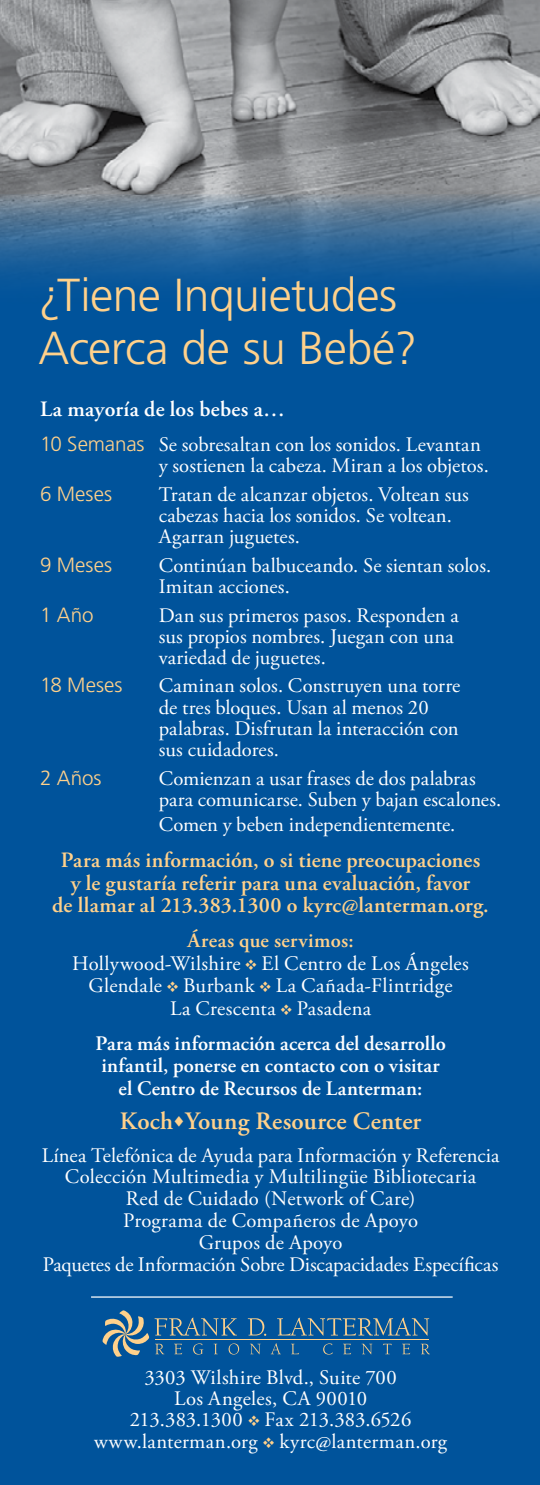
<style>
.page{position:relative;width:540px;height:1485px;background:#fff}
.page>*{position:absolute;margin:0;border:0;box-sizing:border-box;transform-origin:0 0}
.t1{font:300 46.25px/52.5px "Frutiger";letter-spacing:-.01em;color:#ffd18b}
.t2{font:600 25px "Adobe Garamond Pro";letter-spacing:.01em;color:#ffd18b}
.t3{font:600 22px/22.5px "Adobe Garamond Pro";letter-spacing:.01em;color:#ffd18b;text-align:center}
.t4{font:600 22px "Adobe Garamond Pro";letter-spacing:.01em;color:#fff}
.t5{font:20.5px/21.2px "Adobe Garamond Pro";letter-spacing:.005em;color:#fff}
.t6{font:600 20.5px/22.5px "Adobe Garamond Pro";letter-spacing:.005em;color:#fff;text-align:center}
.t7{font:300 20.5px "Frutiger";color:#ffd18b}
.s1{font-family:"Frutiger";font-weight:300;color:#ffd18b}
.s2{font-weight:600;color:#ffd18b}
.s3{font-family:"Monotype Sorts";font-size:15px;color:#ffd18b}
.s4{font-family:"Universal Newswith Comm Pi";font-weight:400;font-size:13.75px}
</style>
<div class="page">
<div style="left:0;top:45px;width:540px;height:1440px;background:#00539b"></div>
<img style="left:0;top:0;width:540px;height:194px">
<svg style="left:0;top:194px;width:540px;height:88px;background:#3e6e99"></svg>
<hr style="left:91px;top:1296px;width:362px;height:2px;background:#fff">
<svg style="left:155px;top:1318px;width:82px;height:18px"></svg>
<svg style="left:248px;top:1318px;width:18px;height:18px"></svg>
<svg style="left:277px;top:1318px;width:152px;height:18px"></svg>
<svg style="left:155px;top:1344px;width:9px;height:10px"></svg>
<svg style="left:174px;top:1344px;width:8px;height:10px"></svg>
<svg style="left:193px;top:1343px;width:10px;height:12px"></svg>
<svg style="left:214px;top:1344px;width:4px;height:10px"></svg>
<svg style="left:229px;top:1343px;width:10px;height:12px"></svg>
<svg style="left:250px;top:1344px;width:11px;height:10px"></svg>
<svg style="left:271px;top:1343px;width:10px;height:11px"></svg>
<svg style="left:291px;top:1344px;width:8px;height:10px"></svg>
<svg style="left:323px;top:1343px;width:9px;height:12px"></svg>
<svg style="left:343px;top:1344px;width:8px;height:10px"></svg>
<svg style="left:362px;top:1344px;width:10px;height:10px"></svg>
<svg style="left:383px;top:1344px;width:9px;height:10px"></svg>
<svg style="left:402px;top:1344px;width:8px;height:10px"></svg>
<svg style="left:421px;top:1344px;width:9px;height:10px"></svg>
<hr style="left:155px;top:1340px;width:274px;height:1px;background:#ffd18b">
<svg style="left:102px;top:1310px;width:47px;height:47px"></svg>
<h1 class="t1" style="left:39px;top:269px;width:380px">¿Tiene Inquietudes<br>Acerca de su Bebé?</h1>
<p class="t4" style="left:40px;top:396px;width:246px">La mayoría de los bebes a…</p>
<p class="t5" style="left:159px;top:435px;width:332px;text-indent:-119px"><span class="s1">10 Semanas</span> Se sobresaltan con los sonidos. Levantan y sostienen la cabeza. Miran a los objetos.</p>
<p class="t7" style="left:40px;top:482px;width:74px">6 Meses</p>
<p class="t5" style="left:159px;top:484px;width:312px">Tratan de alcanzar objetos. Voltean sus cabezas hacia los sonidos. Se voltean.<br>Agarran juguetes.</p>
<p class="t7" style="left:40px;top:553px;width:74px">9 Meses</p>
<p class="t5" style="left:159px;top:555px;width:334px">Continúan balbuceando. Se sientan solos.<br>Imitan acciones.</p>
<p class="t7" style="left:40px;top:603px;width:55px">1 Año</p>
<p class="t5" style="left:159px;top:605px;width:302px">Dan sus primeros pasos. Responden a sus propios nombres. Juegan con una variedad de juguetes.</p>
<p class="t7" style="left:40px;top:674px;width:84px">18 Meses</p>
<p class="t5" style="left:159px;top:676px;width:303px">Caminan solos. Construyen una torre de tres bloques. Usan al menos 20 palabras. Disfrutan la interacción con sus cuidadores.</p>
<p class="t7" style="left:40px;top:766px;width:63px">2 Años</p>
<p class="t5" style="left:159px;top:768px;width:344px">Comienzan a usar frases de dos palabras para comunicarse. Suben y bajan escalones.</p>
<p class="t5" style="left:159px;top:814px;width:298px">Comen y beben independientemente.</p>
<p class="t3" style="left:52px;top:849px;width:438px">Para más información, o si tiene preocupaciones<br>y le gustaría referir para una evaluación, favor<br>de llamar al 213.383.1300 o kyrc@lanterman.org.</p>
<p class="t5" style="left:72px;top:930px;width:398px;line-height:22.5px;text-align:center"><span class="s2">Áreas que servimos:<br></span>Hollywood-Wilshire <span class="s3">V</span> El Centro de Los Ángeles Glendale <span class="s3">V</span> Burbank <span class="s3">V</span> La Cañada-Flintridge<br>La Crescenta <span class="s3">V</span> Pasadena</p>
<p class="t6" style="left:95px;top:1032px;width:352px">Para más información acerca del desarrollo infantil, ponerse en contacto con o visitar el Centro de Recursos de Lanterman:</p>
<p class="t2" style="left:120px;top:1106px;width:303px">Koch<span class="s4">l</span>Young Resource Center</p>
<p class="t5" style="left:42px;top:1145px;width:459px;line-height:22px;text-align:center">Línea Telefónica de Ayuda para Información y Referencia Colección Multimedia y Multilingüe Bibliotecaria<br>Red de Cuidado (Network of Care)<br>Programa de Compañeros de Apoyo<br>Grupos de Apoyo<br>Paquetes de Información Sobre Discapacidades Específicas</p>
<p class="t5" style="left:94px;top:1367px;width:354px;text-align:center">3303 Wilshire Blvd., Suite 700<br>Los Angeles, CA 90010<br>213.383.1300 <span class="s3">V</span> Fax 213.383.6526 www.lanterman.org <span class="s3">V</span> kyrc@lanterman.org</p>
</div>
